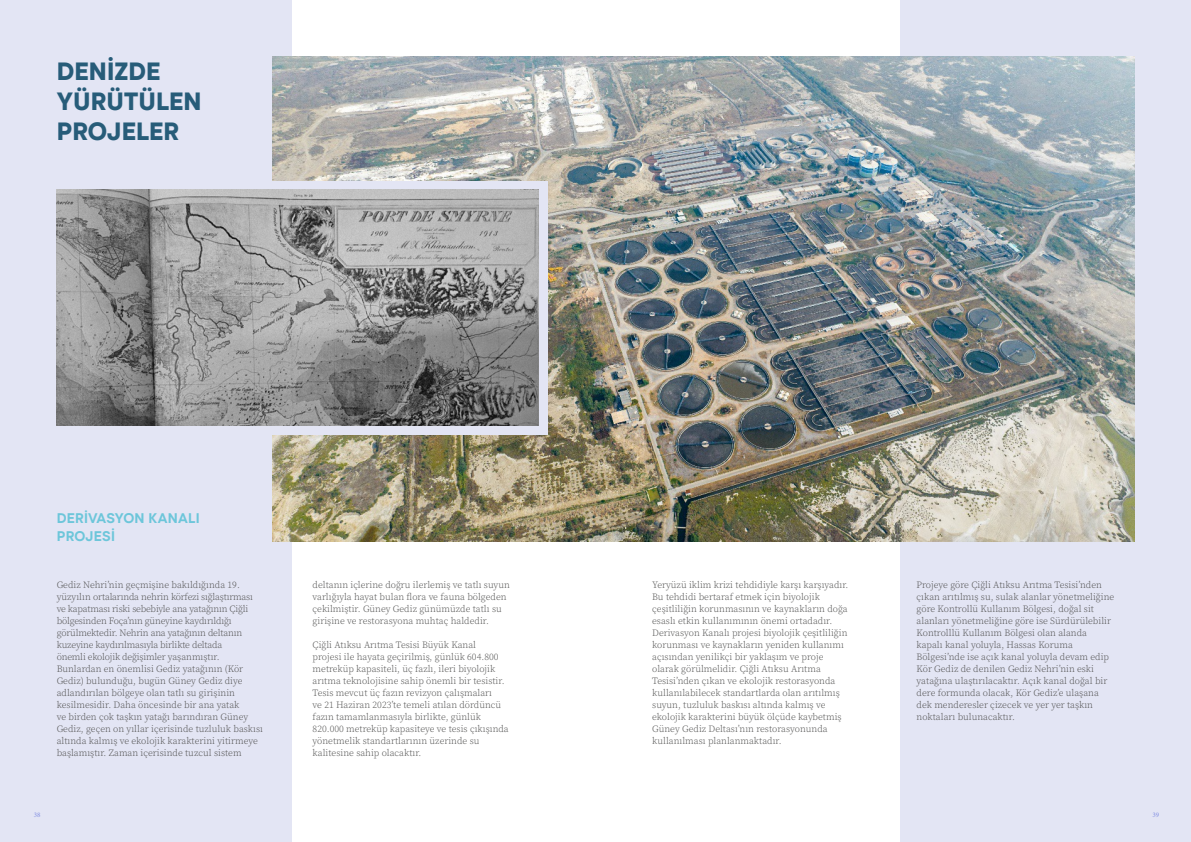
<style>
.page{position:relative;width:1191px;height:842px;background:#fff}
.page>*{position:absolute;margin:0;border:0;box-sizing:border-box;transform-origin:0 0}
.t1{font:800 25px/30.2px "Izmir";letter-spacing:.005em;color:#275c79}
.t2{font:700 14px/18px "Izmir";letter-spacing:.02em;color:#6dc6da}
.t3{font:9.6px/12px "Source Serif Variable";color:#4a4a49}
.t4{font:7px "Minion Pro";color:#8490e3}
</style>
<div class="page">
<div style="left:0;top:0;width:291px;height:842px;background:#e3e5f4"></div>
<div style="left:900px;top:0;width:291px;height:842px;background:#e3e5f4"></div>
<img style="left:272px;top:57px;width:862px;height:484px">
<div style="left:47px;top:182px;width:500px;height:253px;background:#e3e5f4"></div>
<img style="left:57px;top:190px;width:482px;height:235px">
<h1 class="t1" style="left:57px;top:54px;width:146px">DENİZDE<br>YÜRÜTÜLEN<br>PROJELER</h1>
<h2 class="t2" style="left:57px;top:508px;width:145px">DERIVASYON KANALI<br>PROJESI</h2>
<p class="t3" style="left:57px;top:579px;width:208px">Gediz Nehri’nin geçmişine bakıldığında 19. yüzyılın ortalarında nehrin körfezi sığlaştırması ve kapatması riski sebebiyle ana yatağının Çiğli bölgesinden Foça’nın güneyine kaydırıldığı görülmektedir. Nehrin ana yatağının deltanın kuzeyine kaydırılmasıyla birlikte deltada<br>önemli ekolojik değişimler yaşanmıştır.<br>Bunlardan en önemlisi Gediz yatağının (Kör Gediz) bulunduğu, bugün Güney Gediz diye adlandırılan bölgeye olan tatlı su girişinin kesilmesidir. Daha öncesinde bir ana yatak<br>ve birden çok taşkın yatağı barındıran Güney Gediz, geçen on yıllar içerisinde tuzluluk baskısı altında kalmış ve ekolojik karakterini yitirmeye başlamıştır. Zaman içerisinde tuzcul sistem</p>
<p class="t3" style="left:313px;top:579px;width:199px">deltanın içlerine doğru ilerlemiş ve tatlı suyun varlığıyla hayat bulan flora ve fauna bölgeden çekilmiştir. Güney Gediz günümüzde tatlı su girişine ve restorasyona muhtaç haldedir.</p>
<p class="t3" style="left:313px;top:639px;width:198px">Çiğli Atıksu Arıtma Tesisi Büyük Kanal<br>projesi ile hayata geçirilmiş, günlük 604.800 metreküp kapasiteli, üç fazlı, ileri biyolojik arıtma teknolojisine sahip önemli bir tesistir.<br>Tesis mevcut üç fazın revizyon çalışmaları<br>ve 21 Haziran 2023’te temeli atılan dördüncü fazın tamamlanmasıyla birlikte, günlük 820.000 metreküp kapasiteye ve tesis çıkışında yönetmelik standartlarının üzerinde su kalitesine sahip olacaktır.</p>
<p class="t3" style="left:652px;top:579px;width:198px">Yeryüzü iklim krizi tehdidiyle karşı karşıyadır.<br>Bu tehdidi bertaraf etmek için biyolojik çeşitliliğin korunmasının ve kaynakların doğa esaslı etkin kullanımının önemi ortadadır.<br>Derivasyon Kanalı projesi biyolojik çeşitliliğin korunması ve kaynakların yeniden kullanımı açısından yenilikçi bir yaklaşım ve proje olarak görülmelidir. Çiğli Atıksu Arıtma Tesisi’nden çıkan ve ekolojik restorasyonda kullanılabilecek standartlarda olan arıtılmış suyun, tuzluluk baskısı altında kalmış ve ekolojik karakterini büyük ölçüde kaybetmiş Güney Gediz Deltası’nın restorasyonunda kullanılması planlanmaktadır.</p>
<p class="t3" style="left:916px;top:579px;width:199px">Projeye göre Çiğli Atıksu Arıtma Tesisi’nden çıkan arıtılmış su, sulak alanlar yönetmeliğine göre Kontrollü Kullanım Bölgesi, doğal sit alanları yönetmeliğine göre ise Sürdürülebilir Kontrolllü Kullanım Bölgesi olan alanda kapalı kanal yoluyla, Hassas Koruma Bölgesi’nde ise açık kanal yoluyla devam edip Kör Gediz de denilen Gediz Nehri’nin eski yatağına ulaştırılacaktır. Açık kanal doğal bir dere formunda olacak, Kör Gediz’e ulaşana dek menderesler çizecek ve yer yer taşkın noktaları bulunacaktır.</p>
<p class="t4" style="left:34px;top:810px;width:8px">38</p>
<p class="t4" style="left:1152px;top:810px;width:8px">39</p>
</div>
